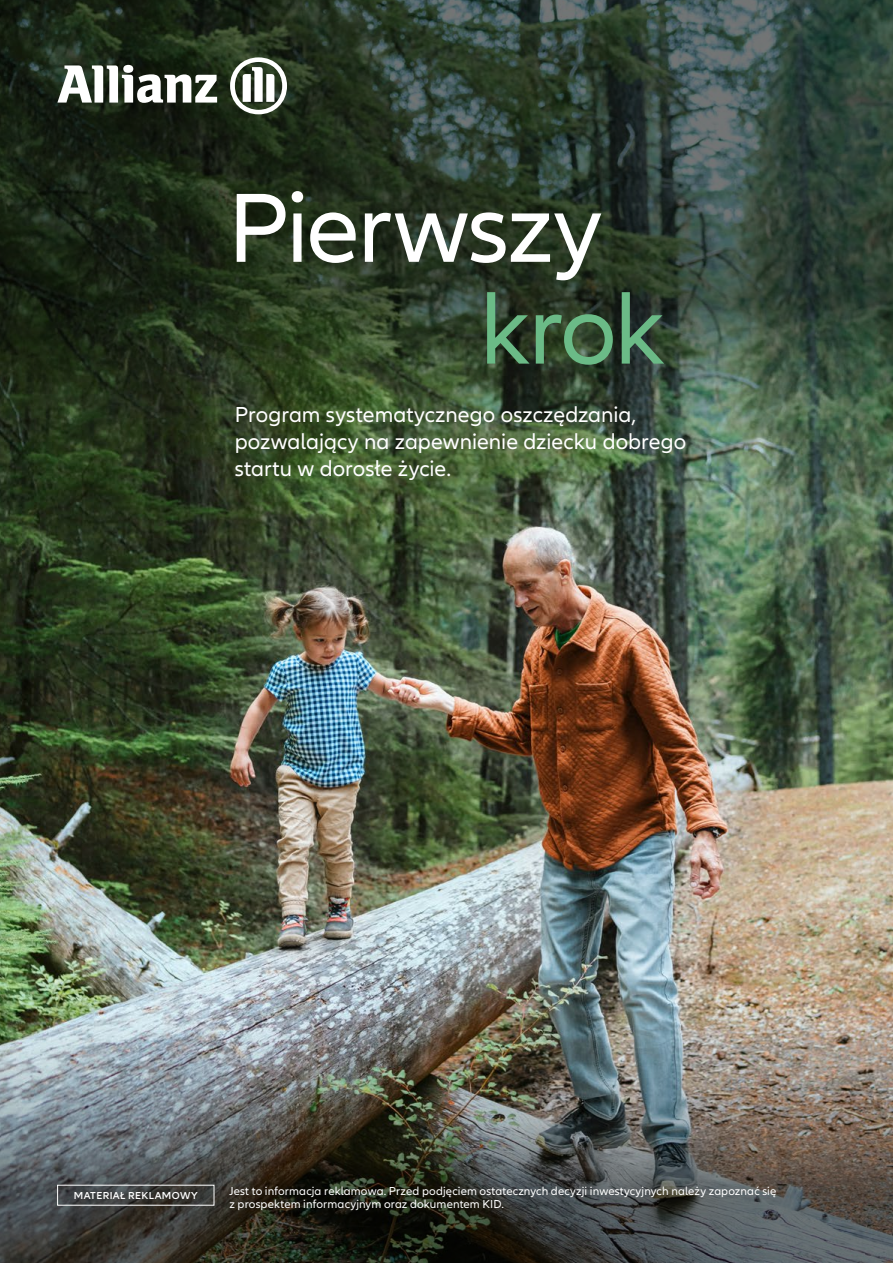
<style>
.page{position:relative;width:893px;height:1263px;background:#fff}
.page>*{position:absolute;margin:0;border:0;box-sizing:border-box;transform-origin:0 0}
.t1{font:101.85px "Allianz Neo";letter-spacing:-.02em;color:#fff}
.t2{font:101.85px "Allianz Neo";color:#6bbb87}
.t3{font:22.5px/27px "Allianz Neo";color:#fff}
.t4{font:12px/13.5px "Allianz Neo";letter-spacing:.01em;color:#fff}
.t5{font:600 10.5px "Allianz Neo";letter-spacing:.04em;color:#fff}
</style>
<div class="page">
<img style="left:0;top:515px;width:893px;height:464px">
<svg style="left:0;top:0;width:893px;height:515px;background:#30412f"></svg>
<img style="left:0;top:979px;width:893px;height:284px">
<svg style="left:57px;top:65px;width:160px;height:38px"></svg>
<svg style="left:230px;top:57px;width:57px;height:57px"></svg>
<div style="left:57px;top:1185px;width:157px;height:20px;border:1px solid #fff"></div>
<h1 class="t1" style="left:228px;top:170px;width:376px">Pierwszy</h1>
<h1 class="t2" style="left:480px;top:272px;width:187px">krok</h1>
<h2 class="t3" style="left:235px;top:401px;width:453px">Program systematycznego oszczędzania, pozwalający na zapewnienie dziecku dobrego startu w dorosłe życie.</h2>
<p class="t5" style="left:74px;top:1189px;width:125px">MATERIAŁ REKLAMOWY</p>
<p class="t4" style="left:229px;top:1184px;width:548px">Jest to informacja reklamowa. Przed podjęciem ostatecznych decyzji inwestycyjnych należy zapoznać się z prospektem informacyjnym oraz dokumentem KID.</p>
</div>
